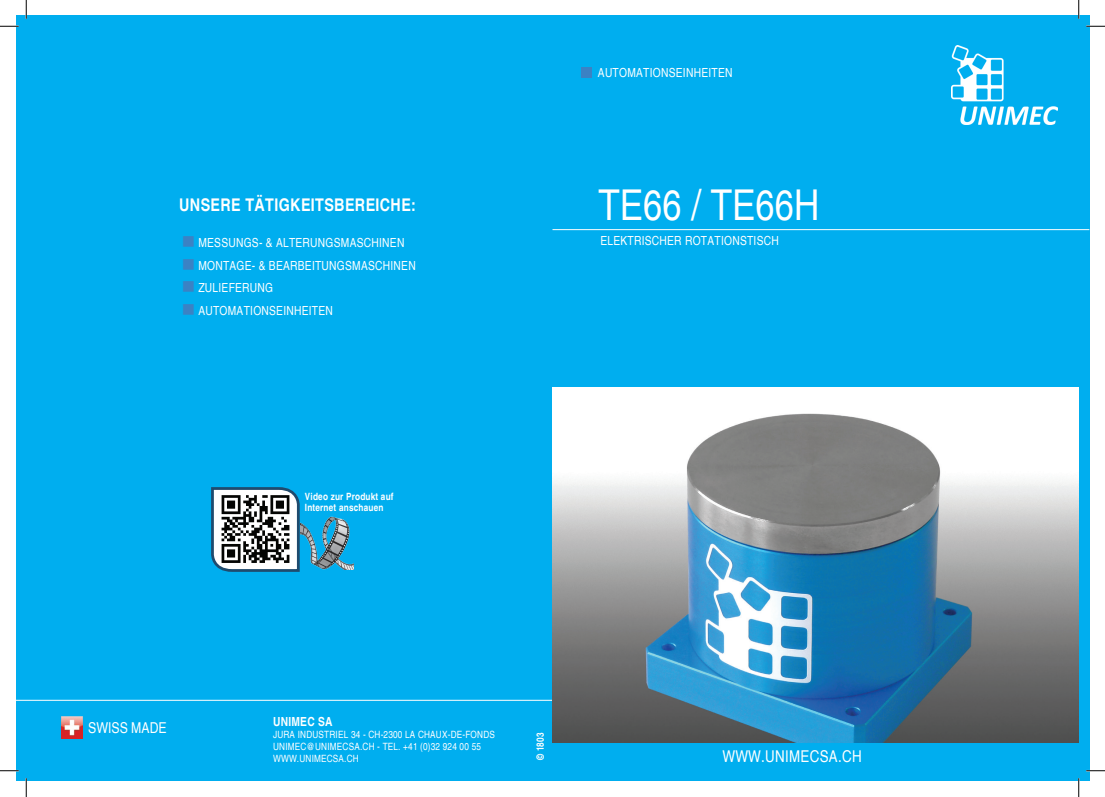
<style>
.page{position:relative;width:1105px;height:797px;background:#fff}
.page>*{position:absolute;margin:0;border:0;box-sizing:border-box;transform-origin:0 0}
.t1{font:condensed 42.5px "Helvetica";color:#fff}
.t2{font:700 condensed 17.5px "Helvetica";letter-spacing:.02em;color:#fff}
.t3{font:condensed 16.25px "Helvetica";color:#fff}
.t4{font:condensed 15px "Helvetica";color:#fff}
.t5{font:condensed 12.5px/22.5px "Helvetica";letter-spacing:.02em;color:#fff}
.t6{font:700 condensed 12.5px "Helvetica";letter-spacing:.02em;color:#fff}
.t7{font:condensed 10px "Helvetica";letter-spacing:.02em;color:#fff}
.t8{font:700 condensed 10px/11.2px "Helvetica";letter-spacing:.02em;color:#fff}
</style>
<div class="page">
<div style="left:16px;top:16px;width:1073px;height:765px;background:#00aeef"></div>
<hr style="left:552px;top:229px;width:537px;height:1px;background:#fff">
<hr style="left:16px;top:699px;width:536px;height:1px;background:#fff">
<img style="left:62px;top:716px;width:21px;height:22px">
<img style="left:951px;top:46px;width:106px;height:79px">
<img style="left:552px;top:388px;width:527px;height:354px">
<div style="left:581px;top:67px;width:11px;height:10px;background:#3b82c4"></div>
<svg style="left:211px;top:487px;width:90px;height:85px;background:#8d999f"></svg>
<img style="left:301px;top:516px;width:53px;height:53px">
<svg style="left:0;top:25px;width:19px;height:2px"></svg>
<svg style="left:1086px;top:25px;width:19px;height:2px"></svg>
<svg style="left:0;top:770px;width:19px;height:1px"></svg>
<svg style="left:1086px;top:770px;width:19px;height:1px"></svg>
<svg style="left:25px;top:0;width:2px;height:19px"></svg>
<svg style="left:25px;top:778px;width:2px;height:19px"></svg>
<svg style="left:1078px;top:0;width:1px;height:19px"></svg>
<svg style="left:1078px;top:778px;width:1px;height:19px"></svg>
<h2 class="t2" style="left:179px;top:194px;width:238px">UNSERE TÄTIGKEITSBEREICHE:</h2>
<p class="t5" style="left:198px;top:232px;width:219px">MESSUNGS- &amp; ALTERUNGSMASCHINEN<br>MONTAGE- &amp; BEARBEITUNGSMASCHINEN<br>ZULIEFERUNG<br>AUTOMATIONSEINHEITEN</p>
<p class="t8" style="left:305px;top:490px;width:90px">Video zur Produkt auf<br>Internet anschauen</p>
<p class="t5" style="left:598px;top:62px;width:136px">AUTOMATIONSEINHEITEN</p>
<h1 class="t1" style="left:598px;top:180px;width:222px">TE66 / TE66H</h1>
<p class="t5" style="left:600px;top:229px;width:180px">ELEKTRISCHER ROTATIONSTISCH</p>
<p class="t4" style="left:88px;top:718px;width:80px">SWISS MADE</p>
<p class="t6" style="left:273px;top:713px;width:61px">UNIMEC SA</p>
<p class="t7" style="left:273px;top:728px;width:31px">JURA INDUST</p>
<p class="t7" style="left:329px;top:728px;width:148px">RIEL 34 - CH-2300 LA CHAUX-DE-FONDS</p>
<p class="t7" style="left:273px;top:740px;width:7px">UNIME</p>
<p class="t7" style="left:301px;top:740px;width:22px">C@UNIME</p>
<p class="t7" style="left:343px;top:740px;width:140px">CSA.CH - TEL. +41 (0)32 924 00 55</p>
<p class="t7" style="left:273px;top:752px;width:9px">WWW</p>
<p class="t7" style="left:297px;top:752px;width:9px">.UNIME</p>
<p class="t7" style="left:327px;top:752px;width:32px">CSA.CH</p>
<p class="t8" style="left:535px;top:760px;width:29px;rotate:-90deg">© 1803</p>
<h3 class="t3" style="left:722px;top:746px;width:14px">WWW</h3>
<h3 class="t3" style="left:761px;top:746px;width:14px">.UNIME</h3>
<h3 class="t3" style="left:810px;top:746px;width:51px">CSA.CH</h3>
</div>
